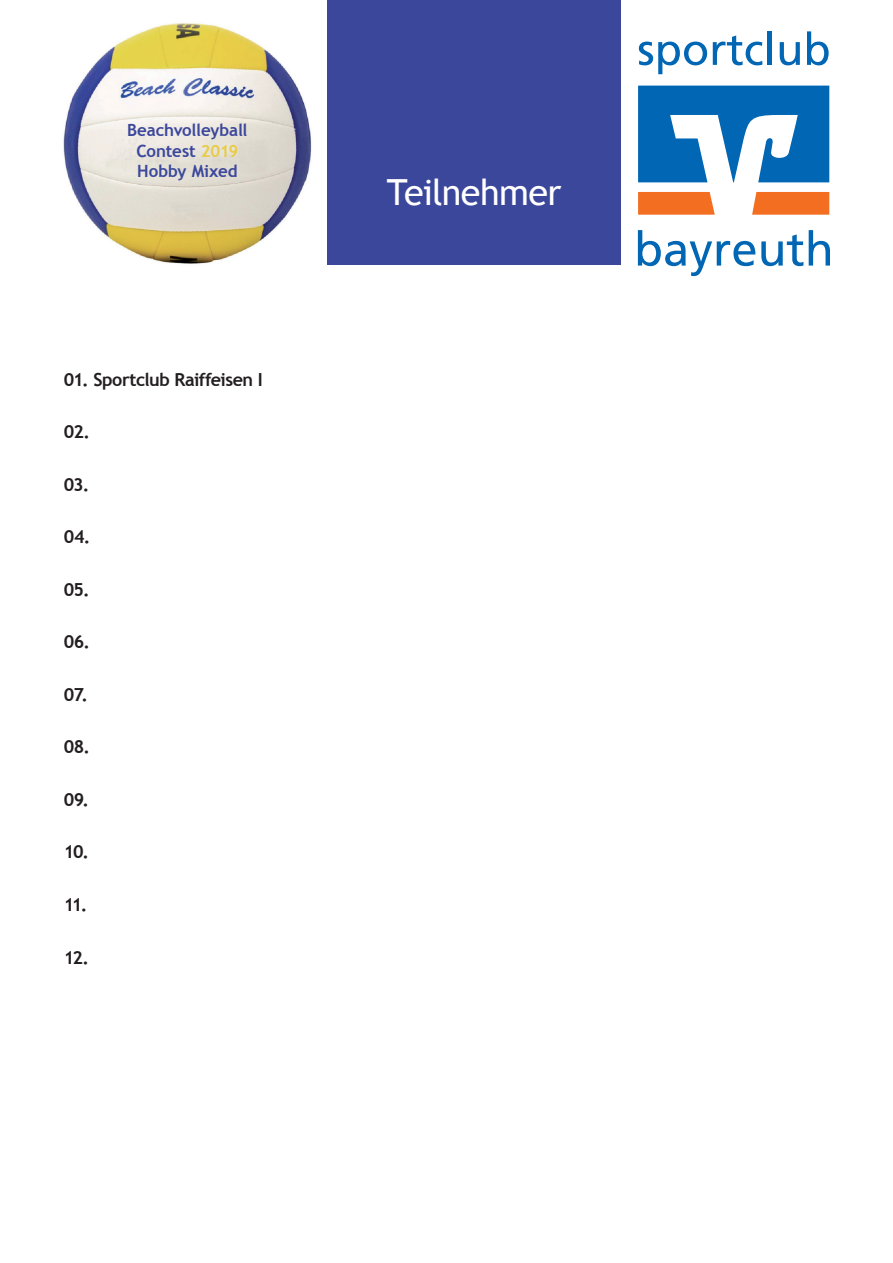
<style>
.page{position:relative;width:893px;height:1263px;background:#fff}
.page>*{position:absolute;margin:0;border:0;box-sizing:border-box;transform-origin:0 0}
.t1{font:36px "Trebuchet MS";letter-spacing:-.02em;color:#fff}
.t2{font:700 18px "Trebuchet MS";letter-spacing:-.03em;color:#231f20}
.t3{font:700 16.8px/20.1px "Trebuchet MS";letter-spacing:-.01em;color:#3b479b;text-align:center}
.s1{color:#e8cc49}
</style>
<div class="page">
<div style="left:327px;top:0;width:294px;height:264px;background:#3b479b"></div>
<img style="left:63px;top:23px;width:249px;height:241px">
<svg style="left:752px;top:192px;width:77px;height:23px;background:#f3742a"></svg>
<svg style="left:638px;top:192px;width:77px;height:23px;background:#f3752c"></svg>
<svg style="left:638px;top:86px;width:191px;height:96px"></svg>
<svg style="left:639px;top:42px;width:68px;height:32px"></svg>
<svg style="left:713px;top:36px;width:49px;height:29px"></svg>
<hr style="left:768px;top:31px;width:4px;height:34px;background:#0166b3">
<svg style="left:780px;top:42px;width:20px;height:23px"></svg>
<svg style="left:807px;top:31px;width:22px;height:34px"></svg>
<svg style="left:638px;top:230px;width:117px;height:46px"></svg>
<svg style="left:761px;top:234px;width:42px;height:32px"></svg>
<svg style="left:809px;top:230px;width:21px;height:36px"></svg>
<p class="t3" style="left:127px;top:120px;width:122px">Beachvolleyball<br>Contest <span class="s1">2019<br></span>Hobby Mixed</p>
<p class="t2" style="left:64px;top:368px;width:201px">01. Sportclub Raiffeisen I</p>
<p class="t2" style="left:64px;top:421px;width:28px">02.</p>
<p class="t2" style="left:64px;top:473px;width:27px">03.</p>
<p class="t2" style="left:64px;top:526px;width:28px">04.</p>
<p class="t2" style="left:64px;top:578px;width:27px">05.</p>
<p class="t2" style="left:64px;top:631px;width:28px">06.</p>
<p class="t2" style="left:64px;top:683px;width:26px">07.</p>
<p class="t2" style="left:64px;top:736px;width:28px">08.</p>
<p class="t2" style="left:64px;top:788px;width:27px">09.</p>
<p class="t2" style="left:64px;top:841px;width:27px">10.</p>
<p class="t2" style="left:64px;top:893px;width:25px">11.</p>
<p class="t2" style="left:64px;top:946px;width:27px">12.</p>
<h1 class="t1" style="left:387px;top:171px;width:176px">Teilnehmer</h1>
</div>
